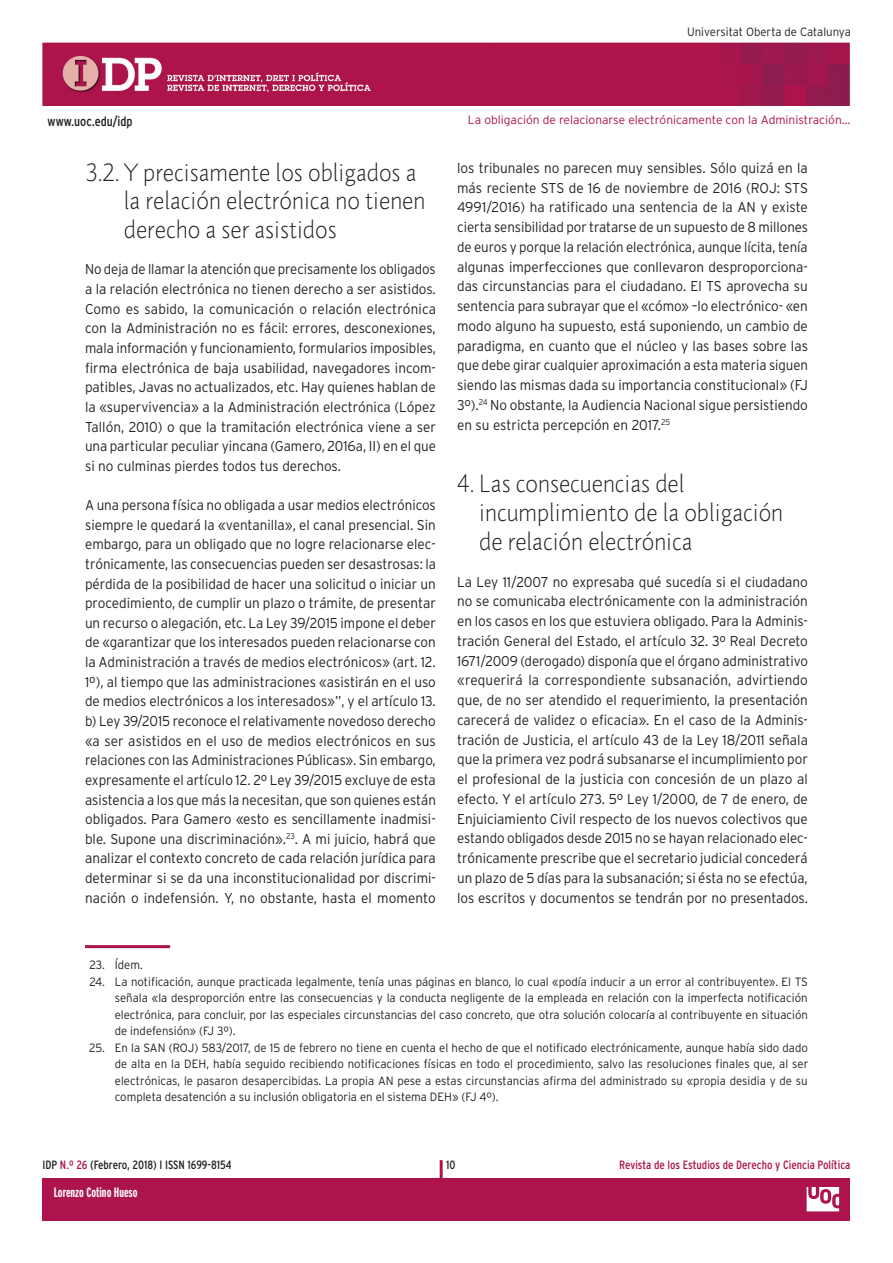
<style>
.page{position:relative;width:893px;height:1263px;background:#fff}
.page>*{position:absolute;margin:0;border:0;box-sizing:border-box;transform-origin:0 0}
._1TITOLTEXTGENERAL{font:300 24px/28.7px "Pragma ND";color:#231f20;scale:.95 1}
.TEXTGENERAL{font:300 14.25px/19.8px "Interstate";color:#231f20;text-align:justify;scale:.95 1}
.TEXTGENERAL-2{font:300 14.25px/19.6px "Interstate";color:#231f20;text-align:justify;scale:.94 1}
.TEXTGENERAL-3{font:300 14.25px/19.6px "Interstate";color:#231f20;text-align:justify;scale:.93 1}
.t1{font:700 extra-condensed 13.5px "Interstate";color:#fff}
.t2{font:condensed 13.5px "Interstate";color:#231f20}
.notassegüents{font:300 12px/16.5px "Interstate";color:#231f20;text-align:justify;scale:.95 1}
.t3{font:300 12px "Interstate";color:#ad134c}
.t4{font:condensed 12px "Interstate";color:#ad134c}
.t5{font:condensed 12px "Interstate";color:#231f20}
.notaprimeraambfilet{font:300 12px "Interstate";color:#231f20;scale:.95 1}
.s1{color:#ad134c}
</style>
<div class="page">
<img style="left:43px;top:43px;width:807px;height:63px">
<div style="left:43px;top:1178px;width:807px;height:42px;background:#ad134c"></div>
<hr style="left:440px;top:1160px;width:3px;height:44px;background:#ad134c">
<svg style="left:806px;top:1187px;width:34px;height:25px"></svg>
<hr style="left:85px;top:945px;width:85px;height:3px;background:#ad134c">
<p class="notassegüents" style="left:687px;top:23px;width:174px">Universitat Oberta de Catalunya</p>
<p class="t2" style="left:48px;top:113px;width:87px">www.uoc.edu/idp</p>
<p class="t3" style="left:468px;top:113px;width:384px">La obligación de relacionarse electrónicamente con la Administración…</p>
<p class="_1TITOLTEXTGENERAL" style="left:124px;top:158px;width:319px;text-indent:-39px">3.2. Y precisamente los obligados a la relación electrónica no tienen derecho a ser asistidos</p>
<p class="TEXTGENERAL-3" style="left:85px;top:259px;width:379px">No deja de llamar la atención que precisamente los obligados a la relación electrónica no tienen derecho a ser asistidos.<br>Como es sabido, la comunicación o relación electrónica con la Administración no es fácil: errores, desconexiones, mala información y funcionamiento, formularios imposibles, firma electrónica de baja usabilidad, navegadores incom&shy;patibles, Javas no actualizados, etc. Hay quienes hablan de la «supervivencia» a la Administración electrónica (López Tallón, 2010) o que la tramitación electrónica viene a ser una particular peculiar yincana (Gamero, 2016a, II) en el que si no culminas pierdes todos tus derechos.</p>
<p class="TEXTGENERAL-2" style="left:85px;top:495px;width:375px">A una persona física no obligada a usar medios electrónicos siempre le quedará la «ventanilla», el canal presencial. Sin embargo, para un obligado que no logre relacionarse elec&shy;trónicamente, las consecuencias pueden ser desastrosas: la pérdida de la posibilidad de hacer una solicitud o iniciar un procedimiento, de cumplir un plazo o trámite, de presentar un recurso o alegación, etc. La Ley 39/2015 impone el deber de «garantizar que los interesados pueden relacionarse con la Administración a través de medios electrónicos» (art. 12.<br>1º), al tiempo que las administraciones «asistirán en el uso de medios electrónicos a los interesados»”, y el artículo 13. b) Ley 39/2015 reconoce el relativamente novedoso derecho «a ser asistidos en el uso de medios electrónicos en sus relaciones con las Administraciones Públicas». Sin embargo, expresamente el artículo 12. 2º Ley 39/2015 excluye de esta asistencia a los que más la necesitan, que son quienes están obligados. Para Gamero «esto es sencillamente inadmisi&shy;ble. Supone una discriminación».<sup>23</sup>. A mi juicio, habrá que analizar el contexto concreto de cada relación jurídica para determinar si se da una inconstitucionalidad por discrimi&shy;nación o indefensión. Y, no obstante, hasta el momento</p>
<p class="TEXTGENERAL" style="left:457px;top:158px;width:371px">los tribunales no parecen muy sensibles. Sólo quizá en la más reciente STS de 16 de noviembre de 2016 (ROJ: STS 4991/2016) ha ratificado una sentencia de la AN y existe cierta sensibilidad por tratarse de un supuesto de 8 millones de euros y porque la relación electrónica, aunque lícita, tenía algunas imperfecciones que conllevaron desproporciona&shy;das circunstancias para el ciudadano. El TS aprovecha su sentencia para subrayar que el «cómo» –lo electrónico- «en modo alguno ha supuesto, está suponiendo, un cambio de paradigma, en cuanto que el núcleo y las bases sobre las que debe girar cualquier aproximación a esta materia siguen siendo las mismas dada su importancia constitucional» (FJ 3º).<sup>24</sup> No obstante, la Audiencia Nacional sigue persistiendo en su estricta percepción en 2017.<sup>25</sup></p>
<p class="_1TITOLTEXTGENERAL" style="left:479px;top:469px;width:321px;text-indent:-22px">4. Las consecuencias del incumplimiento de la obligación de relación electrónica</p>
<p class="TEXTGENERAL" style="left:457px;top:572px;width:371px">La Ley 11/2007 no expresaba qué sucedía si el ciudadano no se comunicaba electrónicamente con la administración en los casos en los que estuviera obligado. Para la Adminis&shy;tración General del Estado, el artículo 32. 3º Real Decreto 1671/2009 (derogado) disponía que el órgano administrativo «requerirá la correspondiente subsanación, advirtiendo que, de no ser atendido el requerimiento, la presentación carecerá de validez o eficacia». En el caso de la Adminis&shy;tración de Justicia, el artículo 43 de la Ley 18/2011 señala que la primera vez podrá subsanarse el incumplimiento por el profesional de la justicia con concesión de un plazo al efecto. Y el artículo 273. 5º Ley 1/2000, de 7 de enero, de Enjuiciamiento Civil respecto de los nuevos colectivos que estando obligados desde 2015 no se hayan relacionado elec&shy;trónicamente prescribe que el secretario judicial concederá un plazo de 5 días para la subsanación; si ésta no se efectúa, los escritos y documentos se tendrán por no presentados.</p>
<p class="notaprimeraambfilet" style="left:90px;top:958px;width:57px">23. Ídem.</p>
<p class="notassegüents" style="left:115px;top:973px;width:731px;text-indent:-25px">24. La notificación, aunque practicada legalmente, tenía unas páginas en blanco, lo cual «podía inducir a un error al contribuyente». El TS señala «la desproporción entre las consecuencias y la conducta negligente de la empleada en relación con la imperfecta notificación electrónica, para concluir, por las especiales circunstancias del caso concreto, que otra solución colocaría al contribuyente en situación de indefensión» (FJ 3º).</p>
<p class="notassegüents" style="left:115px;top:1039px;width:731px;text-indent:-26px">25. En la SAN (ROJ) 583/2017, de 15 de febrero no tiene en cuenta el hecho de que el notificado electrónicamente, aunque había sido dado de alta en la DEH, había seguido recibiendo notificaciones físicas en todo el procedimiento, salvo las resoluciones finales que, al ser electrónicas, le pasaron desapercibidas. La propia AN pese a estas circunstancias afirma del administrado su «propia desidia y de su completa desatención a su inclusión obligatoria en el sistema DEH» (FJ 4º).</p>
<p class="t5" style="left:43px;top:1158px;width:191px">IDP <span class="s1">N.º 26</span> (Febrero, 2018) I ISSN 1699-8154</p>
<p class="t5" style="left:446px;top:1158px;width:11px">10</p>
<p class="t4" style="left:619px;top:1158px;width:233px">Revista de los Estudios de Derecho y Ciencia Política</p>
<p class="t1" style="left:54px;top:1185px;width:85px">Lorenzo Cotino Hueso</p>
</div>
